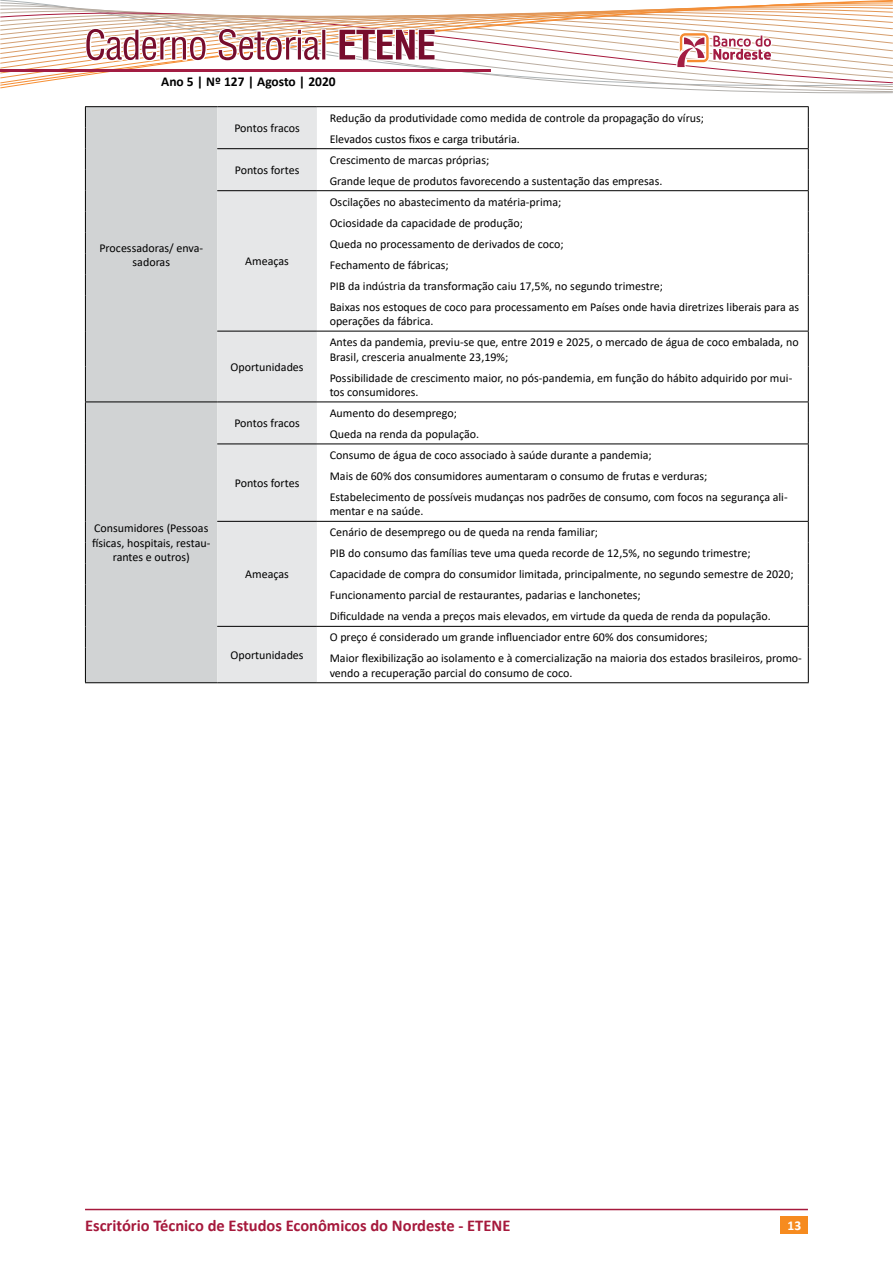
<style>
.page{position:relative;width:893px;height:1263px;background:#fff}
.page>*{position:absolute;margin:0;border:0;box-sizing:border-box;transform-origin:0 0}
.t1{font:700 16.5px "Calibri";color:#a6193c}
.t2{font:700 13.5px "Calibri";color:#000}
.t3{font:700 13.5px "Calibri";color:#fff}
.t4{font:12px/21px "Calibri";color:#000}
</style>
<div class="page">
<div style="left:781px;top:1216px;width:27px;height:17px;background:#f68b1f"></div>
<hr style="left:85px;top:1209px;width:723px;height:1px;background:#a6193c">
<div style="left:86px;top:352px;width:131px;height:330px;background:#d1d3d4"></div>
<div style="left:217px;top:352px;width:100px;height:330px;background:#e6e7e8"></div>
<svg style="left:317px;top:352px;width:491px;height:330px"></svg>
<hr style="left:217px;top:443px;width:100px;height:1px;background:#000">
<hr style="left:317px;top:443px;width:492px;height:1px;background:#000">
<hr style="left:217px;top:521px;width:100px;height:1px;background:#000">
<hr style="left:317px;top:521px;width:492px;height:1px;background:#000">
<hr style="left:217px;top:626px;width:100px;height:1px;background:#000">
<hr style="left:317px;top:626px;width:492px;height:1px;background:#000">
<hr style="left:85px;top:401px;width:132px;height:1px;background:#000">
<hr style="left:217px;top:401px;width:100px;height:1px;background:#000">
<hr style="left:317px;top:401px;width:492px;height:1px;background:#000">
<hr style="left:85px;top:331px;width:1px;height:35px;background:#000">
<hr style="left:85px;top:366px;width:1px;height:35px;background:#000">
<svg style="left:0;top:0;width:893px;height:352px"></svg>
<hr style="left:808px;top:296px;width:1px;height:35px;background:#000">
<hr style="left:808px;top:331px;width:1px;height:35px;background:#000">
<hr style="left:808px;top:366px;width:1px;height:35px;background:#000">
<svg style="left:85px;top:402px;width:1px;height:84px"></svg>
<hr style="left:85px;top:486px;width:1px;height:35px;background:#000">
<svg style="left:85px;top:521px;width:1px;height:126px"></svg>
<hr style="left:85px;top:647px;width:1px;height:35px;background:#000">
<hr style="left:85px;top:682px;width:132px;height:1px;background:#000">
<svg style="left:808px;top:402px;width:1px;height:84px"></svg>
<hr style="left:808px;top:486px;width:1px;height:35px;background:#000">
<hr style="left:217px;top:682px;width:100px;height:1px;background:#000">
<svg style="left:808px;top:522px;width:1px;height:125px"></svg>
<hr style="left:808px;top:647px;width:1px;height:35px;background:#000">
<hr style="left:317px;top:682px;width:492px;height:1px;background:#000">
<p class="t2" style="left:161px;top:72px;width:176px">Ano 5 | Nº 127 | Agosto | 2020</p>
<p class="t4" style="left:99px;top:240px;width:105px;line-height:14.4px;text-align:center">Processadoras/ enva&shy;sadoras</p>
<p class="t4" style="left:92px;top:521px;width:120px;line-height:14.4px;text-align:center">Consumidores (Pessoas físicas, hospitais, restau&shy;rantes e outros)</p>
<p class="t4" style="left:234px;top:117px;width:67px">Pontos fracos</p>
<p class="t4" style="left:330px;top:107px;width:376px">Redução da produtividade como medida de controle da propagação do vírus;<br>Elevados custos fixos e carga tributária.</p>
<p class="t4" style="left:235px;top:159px;width:66px">Pontos fortes</p>
<p class="t4" style="left:330px;top:149px;width:334px">Crescimento de marcas próprias;<br>Grande leque de produtos favorecendo a sustentação das empresas.</p>
<p class="t4" style="left:245px;top:251px;width:45px">Ameaças</p>
<p class="t4" style="left:230px;top:356px;width:75px">Oportunidades</p>
<p class="t4" style="left:330px;top:191px;width:471px">Oscilações no abastecimento da matéria-prima;<br>Ociosidade da capacidade de produção;<br>Queda no processamento de derivados de coco;<br>Fechamento de fábricas;<br>PIB da indústria da transformação caiu 17,5%, no segundo trimestre;<br>Baixas nos estoques de coco para processamento em Países onde havia diretrizes liberais para as</p>
<p class="t4" style="left:330px;top:310px;width:105px">operações da fábrica.</p>
<p class="t4" style="left:330px;top:335px;width:470px;line-height:14.4px">Antes da pandemia, previu-se que, entre 2019 e 2025, o mercado de água de coco embalada, no<br>Brasil, cresceria anualmente 23,19%;</p>
<p class="t4" style="left:330px;top:370px;width:464px;line-height:14.4px">Possibilidade de crescimento maior, no pós-pandemia, em função do hábito adquirido por mui&shy;tos consumidores.</p>
<p class="t4" style="left:234px;top:413px;width:67px">Pontos fracos</p>
<p class="t4" style="left:330px;top:402px;width:151px">Aumento do desemprego;<br>Queda na renda da população.</p>
<p class="t4" style="left:235px;top:472px;width:66px">Pontos fortes</p>
<p class="t4" style="left:330px;top:444px;width:460px">Consumo de água de coco associado à saúde durante a pandemia;<br>Mais de 60% dos consumidores aumentaram o consumo de frutas e verduras;<br>Estabelecimento de possíveis mudanças nos padrões de consumo, com focos na segurança ali-</p>
<p class="t4" style="left:330px;top:500px;width:95px">mentar e na saúde.</p>
<p class="t4" style="left:245px;top:563px;width:45px">Ameaças</p>
<p class="t4" style="left:230px;top:644px;width:75px">Oportunidades</p>
<p class="t4" style="left:330px;top:521px;width:465px">Cenário de desemprego ou de queda na renda familiar;<br>PIB do consumo das famílias teve uma queda recorde de 12,5%, no segundo trimestre; Capacidade de compra do consumidor limitada, principalmente, no segundo semestre de 2020; Funcionamento parcial de restaurantes, padarias e lanchonetes;<br>Dificuldade na venda a preços mais elevados, em virtude da queda de renda da população.</p>
<p class="t4" style="left:330px;top:626px;width:474px">O preço é considerado um grande influenciador entre 60% dos consumidores;<br>Maior flexibilização ao isolamento e à comercialização na maioria dos estados brasileiros, promo-</p>
<p class="t4" style="left:330px;top:662px;width:244px">vendo a recuperação parcial do consumo de coco.</p>
<h1 class="t1" style="left:85px;top:1213px;width:427px">Escritório Técnico de Estudos Econômicos do Nordeste - ETENE</h1>
<p class="t3" style="left:787px;top:1216px;width:15px">13</p>
</div>
